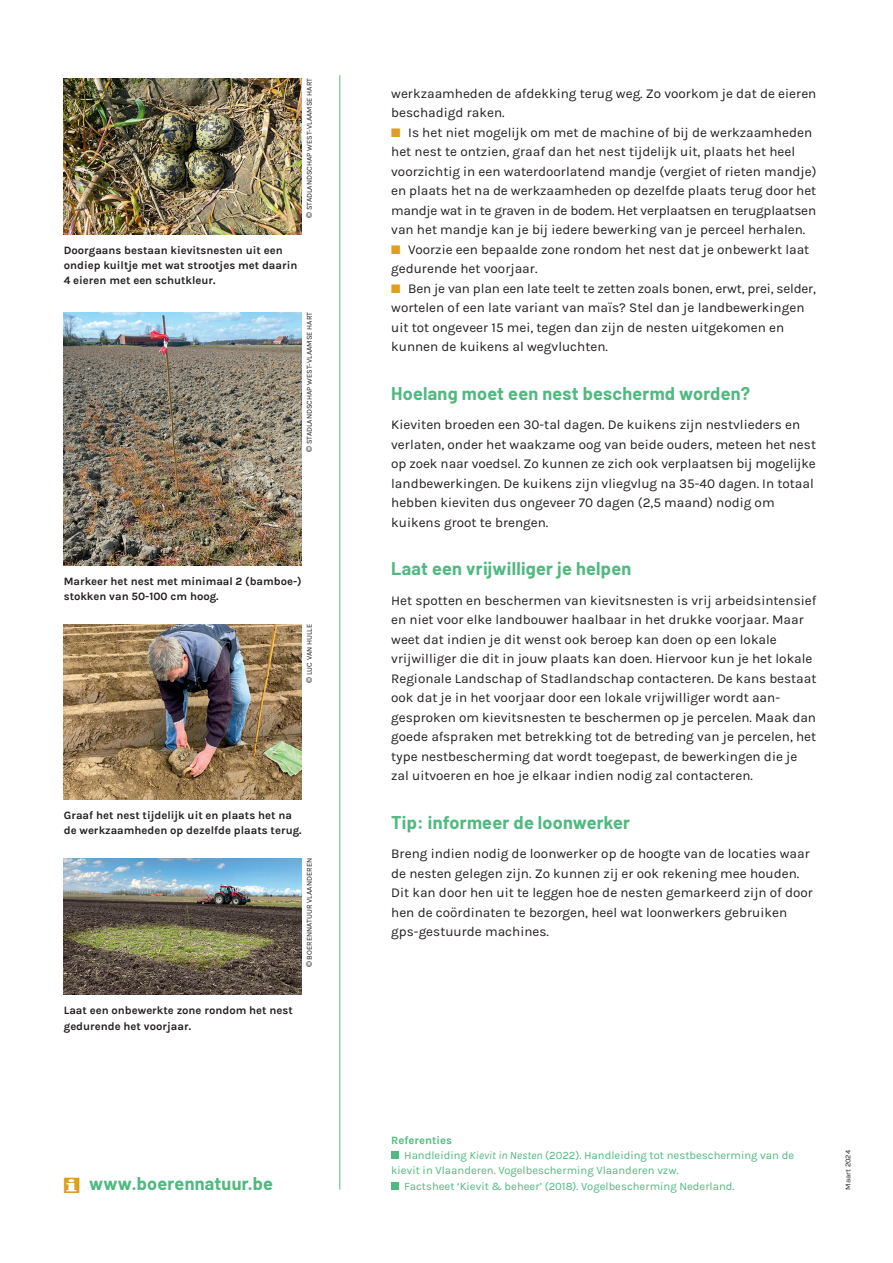
<style>
.page{position:relative;width:893px;height:1263px;background:#fff}
.page>*{position:absolute;margin:0;border:0;box-sizing:border-box;transform-origin:0 0}
.t1{font:700 18px "Barlow";letter-spacing:.015em;color:#4fb97f}
.t2{font:13.5px/19.5px "Karla";color:#231f20}
.t3{font:700 11.25px/15.5px "Karla";color:#231f20}
.t4{font:11.25px/15.3px "Karla";color:#4fb97f}
.t5{font:7.5px "Karla";color:#231f20}
.s1{font-family:"Helvetica Neue LT Std"}
.s2{color:#de9d23}
.s3{font-weight:700}
.s4{font-family:"Barlow";font-weight:700;font-size:6.45px}
.s5{font-style:italic}
</style>
<div class="page">
<div style="left:391px;top:1151px;width:7px;height:8px;background:#4fb97f"></div>
<div style="left:391px;top:1182px;width:7px;height:7px;background:#4fb97f"></div>
<img style="left:64px;top:78px;width:238px;height:156px">
<img style="left:64px;top:858px;width:238px;height:136px">
<img style="left:64px;top:624px;width:238px;height:175px">
<img style="left:64px;top:312px;width:238px;height:253px">
<hr style="left:339px;top:75px;width:1px;height:1115px;background:#4fb97f">
<p class="t5" style="left:305px;top:218px;width:142px;rotate:-90deg"><span class="s1">©</span> STADLANDSCHAP WEST-VLAAMSE HART</p>
<p class="t3" style="left:64px;top:242px;width:235px">Doorgaans bestaan kievitsnesten uit een ondiep kuiltje met wat strootjes met daarin<br>4 eieren met een schutkleur.</p>
<p class="t5" style="left:305px;top:452px;width:142px;rotate:-90deg"><span class="s1">©</span> STADLANDSCHAP WEST-VLAAMSE HART</p>
<p class="t3" style="left:64px;top:574px;width:239px">Markeer het nest met minimaal 2 (bamboe-) stokken van 50-100 cm hoog.</p>
<p class="t5" style="left:305px;top:683px;width:60px;rotate:-90deg"><span class="s1">©</span> LUC VAN HULLE</p>
<p class="t3" style="left:64px;top:808px;width:239px">Graaf het nest tijdelijk uit en plaats het na de werkzaamheden op dezelfde plaats terug.</p>
<p class="t5" style="left:305px;top:967px;width:111px;rotate:-90deg"><span class="s1">©</span> BOERENNATUUR VLAANDEREN</p>
<p class="t3" style="left:64px;top:1003px;width:231px">Laat een onbewerkte zone rondom het nest gedurende het voorjaar.</p>
<h1 class="t1" style="left:64px;top:1170px;width:211px"><span class="s2">•</span> www.boerennatuur.be</h1>
<p class="t2" style="left:391px;top:83px;width:427px">werkzaamheden de afdekking terug weg. Zo voorkom je dat de eieren beschadigd raken.</p>
<p class="t2" style="left:391px;top:122px;width:427px"><span class="s2">■</span> Is het niet mogelijk om met de machine of bij de werkzaamheden het nest te ontzien, graaf dan het nest tijdelijk uit, plaats het heel voorzichtig in een waterdoorlatend mandje (vergiet of rieten mandje) en plaats het na de werkzaamheden op dezelfde plaats terug door het mandje wat in te graven in de bodem. Het verplaatsen en terugplaatsen van het mandje kan je bij iedere bewerking van je perceel herhalen.</p>
<p class="t2" style="left:391px;top:239px;width:420px"><span class="s2">■</span> Voorzie een bepaalde zone rondom het nest dat je onbewerkt laat gedurende het voorjaar.</p>
<p class="t2" style="left:391px;top:278px;width:426px"><span class="s2">■</span> Ben je van plan een late teelt te zetten zoals bonen, erwt, prei, selder, wortelen of een late variant van maïs? Stel dan je landbewerkingen uit tot ongeveer 15 mei, tegen dan zijn de nesten uitgekomen en kunnen de kuikens al wegvluchten.</p>
<h1 class="t1" style="left:391px;top:380px;width:361px">Hoelang moet een nest beschermd worden?</h1>
<p class="t2" style="left:391px;top:415px;width:426px">Kieviten broeden een 30-tal dagen. De kuikens zijn nestvlieders en verlaten, onder het waakzame oog van beide ouders, meteen het nest op zoek naar voedsel. Zo kunnen ze zich ook verplaatsen bij mogelijke landbewerkingen. De kuikens zijn vliegvlug na 35-40 dagen. In totaal hebben kieviten dus ongeveer 70 dagen (2,5 maand) nodig om kuikens groot te brengen.</p>
<h1 class="t1" style="left:391px;top:555px;width:242px">Laat een vrijwilliger je helpen</h1>
<p class="t2" style="left:391px;top:590px;width:427px">Het spotten en beschermen van kievitsnesten is vrij arbeidsintensief en niet voor elke landbouwer haalbaar in het drukke voorjaar. Maar weet dat indien je dit wenst ook beroep kan doen op een lokale vrijwilliger die dit in jouw plaats kan doen. Hiervoor kun je het lokale Regionale Landschap of Stadlandschap contacteren. De kans bestaat ook dat je in het voorjaar door een lokale vrijwilliger wordt aan&shy;gesproken om kievitsnesten te beschermen op je percelen. Maak dan goede afspraken met betrekking tot de betreding van je percelen, het type nestbescherming dat wordt toegepast, de bewerkingen die je zal uitvoeren en hoe je elkaar indien nodig zal contacteren.</p>
<h1 class="t1" style="left:391px;top:809px;width:240px">Tip: informeer de loonwerker</h1>
<p class="t2" style="left:391px;top:844px;width:423px">Breng indien nodig de loonwerker op de hoogte van de locaties waar de nesten gelegen zijn. Zo kunnen zij er ook rekening mee houden.<br>Dit kan door hen uit te leggen hoe de nesten gemarkeerd zijn of door hen de coördinaten te bezorgen, heel wat loonwerkers gebruiken gps-gestuurde machines.</p>
<p class="t4" style="left:391px;top:1132px;width:404px"><span class="s3">Referenties<br></span><span class="s4">1</span> Handleiding <span class="s5">Kievit in Nesten</span> (2022). Handleiding tot nestbescherming van de kievit in Vlaanderen. Vogelbescherming Vlaanderen vzw.<br><span class="s4">2</span> Factsheet ‘Kievit &amp; beheer’ (2018). Vogelbescherming Nederland.</p>
<p class="t5" style="left:844px;top:1190px;width:41px;rotate:-90deg">Maart 2024</p>
</div>
